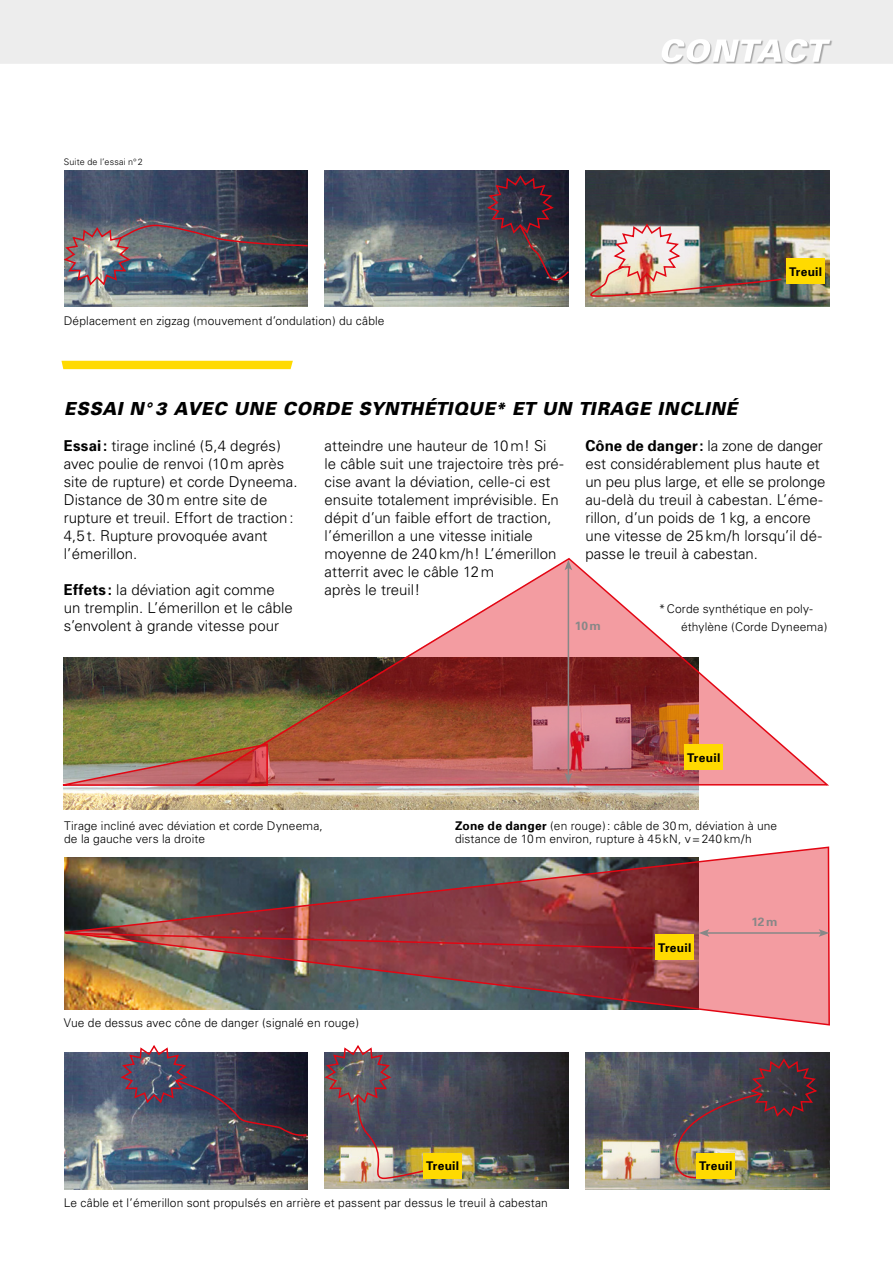
<style>
.page{position:relative;width:893px;height:1263px;background:#fff}
.page>*{position:absolute;margin:0;border:0;box-sizing:border-box;transform-origin:0 0}
.t1{font:italic 900 18px "Univers";letter-spacing:.045em;color:#000;scale:.95 1}
.t2{font:300 15px/18px "Univers";color:#000}
.t3{font:300 12px/13.5px "Univers";letter-spacing:.01em;color:#000}
.t4{font:700 12px "Univers";letter-spacing:.02em;color:#000}
.t5{font:700 12px "Univers";letter-spacing:.055em;color:#878787}
.t6{font:300 9px "Univers";letter-spacing:.02em;color:#000}
.s1{font-weight:700}
</style>
<div class="page">
<div style="left:0;top:0;width:893px;height:64px;background:#ededed"></div>
<div style="left:61px;top:361px;width:232px;height:8px;background:#ffda00"></div>
<img style="left:64px;top:657px;width:635px;height:152px">
<div style="left:662px;top:40px;width:171px;height:25px;background:#000;opacity:.3"></div>
<svg style="left:662px;top:39px;width:168px;height:23px"></svg>
<svg style="left:194px;top:559px;width:633px;height:226px"></svg>
<svg style="left:62px;top:742px;width:207px;height:45px;background:#ab7057"></svg>
<img style="left:65px;top:847px;width:764px;height:178px">
<img style="left:64px;top:170px;width:244px;height:137px">
<img style="left:64px;top:1052px;width:244px;height:137px">
<img style="left:325px;top:170px;width:243px;height:137px">
<img style="left:325px;top:1052px;width:243px;height:137px">
<img style="left:585px;top:170px;width:244px;height:137px">
<img style="left:585px;top:1052px;width:244px;height:137px">
<div style="left:786px;top:258px;width:39px;height:25px;background:#ffda00"></div>
<div style="left:656px;top:935px;width:38px;height:25px;background:#ffda00"></div>
<div style="left:685px;top:744px;width:38px;height:25px;background:#ffda00"></div>
<div style="left:423px;top:1153px;width:39px;height:25px;background:#ffda00"></div>
<img style="left:64px;top:224px;width:244px;height:63px">
<svg style="left:119px;top:1045px;width:189px;height:92px;background:#514e60"></svg>
<img style="left:324px;top:1045px;width:108px;height:135px">
<img style="left:665px;top:1058px;width:154px;height:127px">
<img style="left:485px;top:175px;width:84px;height:110px">
<img style="left:589px;top:223px;width:194px;height:79px">
<hr style="left:568px;top:568px;width:1px;height:207px;background:#878787">
<svg style="left:565px;top:560px;width:7px;height:10px"></svg>
<svg style="left:565px;top:773px;width:7px;height:10px"></svg>
<hr style="left:707px;top:932px;width:114px;height:2px;background:#878787">
<svg style="left:819px;top:929px;width:10px;height:8px"></svg>
<svg style="left:699px;top:929px;width:10px;height:8px"></svg>
<p class="t6" style="left:64px;top:157px;width:81px">Suite de l’essai n°2</p>
<p class="t3" style="left:64px;top:314px;width:322px">Déplacement en zigzag (mouvement d’ondulation) du câble</p>
<p class="t1" style="left:64px;top:397px;width:710px">ESSAI N° 3 AVEC UNE CORDE SYNTHÉTIQUE* ET UN TIRAGE INCLINÉ</p>
<p class="t4" style="left:789px;top:264px;width:35px">Treuil</p>
<p class="t2" style="left:64px;top:436px;width:235px"><span class="s1">Essai:</span> tirage incliné (5,4 degrés) avec poulie de renvoi (10m après site de rupture) et corde Dyneema.<br>Distance de 30m entre site de rupture et treuil. Effort de traction:<br>4,5t. Rupture provoquée avant l’émerillon.</p>
<p class="t2" style="left:64px;top:580px;width:231px"><span class="s1">Effets :</span> la déviation agit comme un tremplin. L’émerillon et le câble s’envolent à grande vitesse pour</p>
<p class="t2" style="left:325px;top:436px;width:241px">atteindre une hauteur de 10m! Si<br>le câble suit une trajectoire très pré&shy;cise avant la déviation, celle-ci est ensuite totalement imprévisible. En dépit d’un faible effort de traction, l’émerillon a une vitesse initiale moyenne de 240km/h! L’émerillon atterrit avec le câble 12m<br>après le treuil!</p>
<p class="t2" style="left:585px;top:436px;width:241px"><span class="s1">Cône de danger:</span> la zone de danger est considérablement plus haute et un peu plus large, et elle se prolonge au-delà du treuil à cabestan. L’éme&shy;rillon, d’un poids de 1kg, a encore une vitesse de 25km/h lorsqu’il dé&shy;passe le treuil à cabestan.</p>
<p class="t5" style="left:575px;top:619px;width:28px">10m</p>
<p class="t3" style="left:681px;top:599px;width:148px;line-height:18px;text-indent:-23px">*Corde synthétique en poly&shy;éthylène (Corde Dyneema)</p>
<p class="t4" style="left:687px;top:750px;width:35px">Treuil</p>
<p class="t3" style="left:64px;top:819px;width:260px">Tirage incliné avec déviation et corde Dyneema, de la gauche vers la droite</p>
<p class="t3" style="left:64px;top:1016px;width:297px">Vue de dessus avec cône de danger (signalé en rouge)</p>
<p class="t3" style="left:455px;top:819px;width:324px"><span class="s1">Zone de danger</span> (en rouge): câble de 30m, déviation à une distance de 10m environ, rupture à 45kN, v=240km/h</p>
<p class="t4" style="left:658px;top:941px;width:35px">Treuil</p>
<p class="t5" style="left:751px;top:915px;width:28px">12m</p>
<p class="t4" style="left:426px;top:1159px;width:35px">Treuil</p>
<p class="t4" style="left:699px;top:1159px;width:35px">Treuil</p>
<p class="t3" style="left:64px;top:1196px;width:486px">Le câble et l’émerillon sont propulsés en arrière et passent par dessus le treuil à cabestan</p>
</div>
